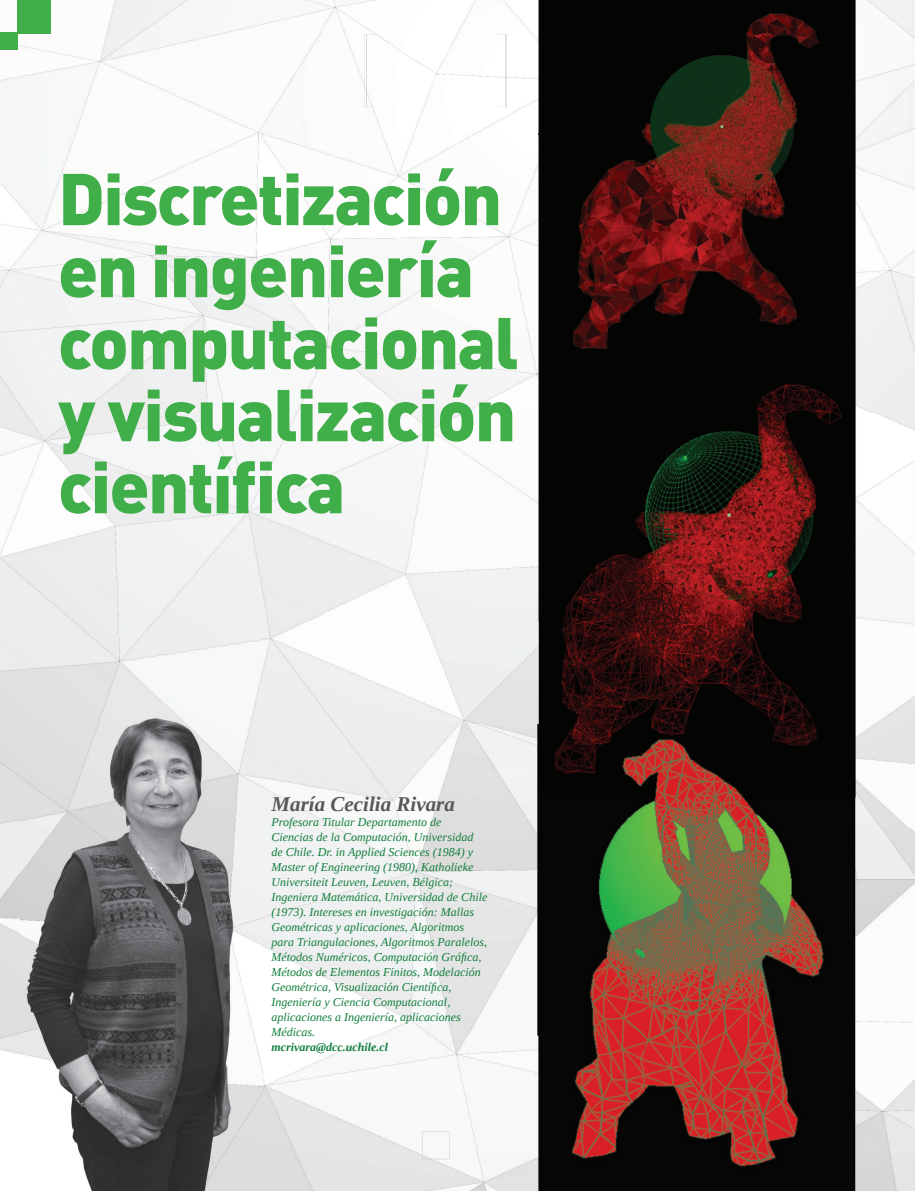
<style>
.page{position:relative;width:915px;height:1191px;background:#fff}
.page>*{position:absolute;margin:0;border:0;box-sizing:border-box;transform-origin:0 0}
.t1{font:900 72px/72px "DIN Pro";letter-spacing:-.025em;color:#40ae49}
.t2{font:italic 700 21px "Liberation Serif";color:#57585a}
.t3{font:italic 12px/15px "Liberation Serif";color:#137f3e}
.t4{font:italic 700 12px "Liberation Serif";color:#137f3e}
</style>
<div class="page">
<img style="left:0;top:0;width:645px;height:725px">
<img style="left:645px;top:0;width:269px;height:1191px">
<img style="left:0;top:725px;width:20px;height:329px">
<img style="left:263px;top:725px;width:383px;height:466px">
<svg style="left:421px;top:1131px;width:28px;height:28px"></svg>
<img style="left:85px;top:134px;width:701px;height:1px">
<img style="left:366px;top:34px;width:9px;height:73px">
<img style="left:496px;top:34px;width:11px;height:73px">
<img style="left:374px;top:44px;width:121px;height:14px">
<img style="left:373px;top:68px;width:124px;height:22px">
<img style="left:364px;top:34px;width:2px;height:73px">
<img style="left:505px;top:34px;width:1px;height:73px">
<div style="left:0;top:33px;width:17px;height:17px;background:#40ae49"></div>
<div style="left:17px;top:0;width:33px;height:33px;background:#40ae49"></div>
<img style="left:20px;top:705px;width:243px;height:486px">
<h1 class="t1" style="left:58px;top:160px;width:462px">discretización en ingeniería computacional y visualización científica</h1>
<h2 class="t2" style="left:271px;top:790px;width:185px">María Cecilia Rivara</h2>
<p class="t3" style="left:271px;top:814px;width:217px">Profesora Titular Departamento de<br>Ciencias de la Computación, Universidad de Chile. Dr. in Applied Sciences (1984) y Master of Engineering (1980), Katholieke Universiteit Leuven, Leuven, Bélgica; Ingeniera Matemática, Universidad de Chile (1973). Intereses en investigación: Mallas Geométricas y aplicaciones, Algoritmos para Triangulaciones, Algoritmos Paralelos, Métodos Numéricos, Computación Gráfica, Métodos de Elementos Finitos, Modelación Geométrica, Visualización Científica, Ingeniería y Ciencia Computacional, aplicaciones a Ingeniería, aplicaciones Médicas.</p>
<p class="t4" style="left:271px;top:1039px;width:118px">mcrivara@dcc.uchile.cl</p>
</div>
